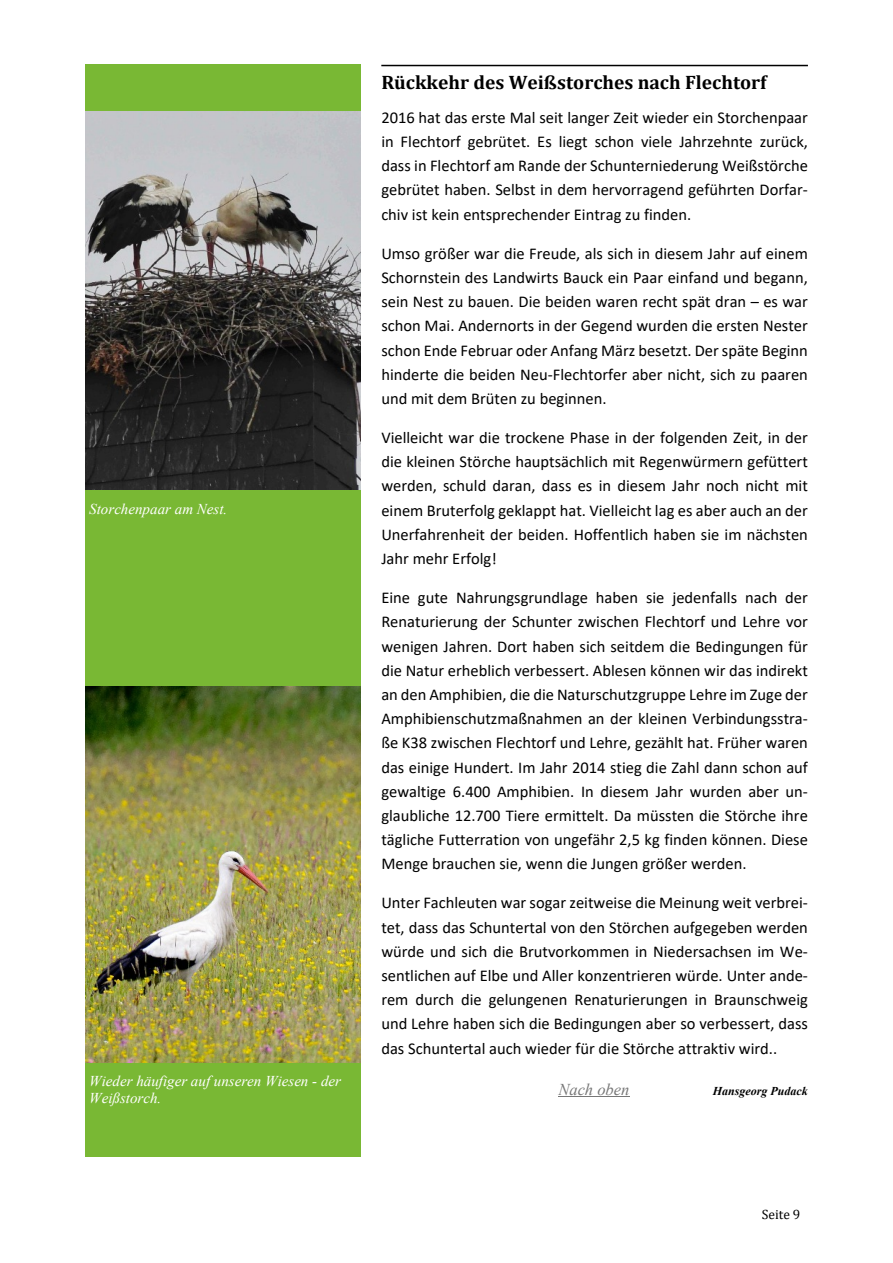
<style>
.page{position:relative;width:893px;height:1263px;background:#fff}
.page>*{position:absolute;margin:0;border:0;box-sizing:border-box;transform-origin:0 0}
.t1{font:700 19.5px "Cambria";color:#000}
.t2{font:16.5px/24.2px "Calibri";color:#000;text-align:justify}
.t3{font:italic 16.5px "Times New Roman";color:#777}
.t4{font:italic 15px/17.2px "Times New Roman";color:#fff}
.t5{font:13.5px "Cambria";color:#000}
.t6{font:italic 700 12px "Times New Roman";color:#000}
</style>
<div class="page">
<div style="left:85px;top:64px;width:275px;height:1093px;background:#79b834"></div>
<hr style="left:381px;top:65px;width:427px;height:1px;background:#000">
<hr style="left:558px;top:1096px;width:71px;height:1px;background:#777">
<img style="left:85px;top:111px;width:275px;height:379px">
<img style="left:85px;top:687px;width:275px;height:375px">
<p class="t4" style="left:89px;top:501px;width:140px">Storchenpaar am Nest.</p>
<p class="t4" style="left:89px;top:1073px;width:253px">Wieder häufiger auf unseren Wiesen - der<br>Weißstorch.</p>
<p class="t1" style="left:381px;top:74px;width:387px">Rückkehr des Weißstorches nach Flechtorf</p>
<p class="t2" style="left:381px;top:107px;width:428px">2016 hat das erste Mal seit langer Zeit wieder ein Storchenpaar in Flechtorf gebrütet. Es liegt schon viele Jahrzehnte zurück, dass in Flechtorf am Rande der Schunterniederung Weißstörche gebrütet haben. Selbst in dem hervorragend geführten Dorfar&shy;chiv ist kein entsprechender Eintrag zu finden.</p>
<p class="t2" style="left:381px;top:243px;width:428px">Umso größer war die Freude, als sich in diesem Jahr auf einem Schornstein des Landwirts Bauck ein Paar einfand und begann, sein Nest zu bauen. Die beiden waren recht spät dran – es war schon Mai. Andernorts in der Gegend wurden die ersten Nester schon Ende Februar oder Anfang März besetzt. Der späte Beginn hinderte die beiden Neu-Flechtorfer aber nicht, sich zu paaren und mit dem Brüten zu beginnen.</p>
<p class="t2" style="left:381px;top:427px;width:428px">Vielleicht war die trockene Phase in der folgenden Zeit, in der die kleinen Störche hauptsächlich mit Regenwürmern gefüttert werden, schuld daran, dass es in diesem Jahr noch nicht mit einem Bruterfolg geklappt hat. Vielleicht lag es aber auch an der Unerfahrenheit der beiden. Hoffentlich haben sie im nächsten Jahr mehr Erfolg!</p>
<p class="t2" style="left:381px;top:587px;width:428px">Eine gute Nahrungsgrundlage haben sie jedenfalls nach der Renaturierung der Schunter zwischen Flechtorf und Lehre vor wenigen Jahren. Dort haben sich seitdem die Bedingungen für die Natur erheblich verbessert. Ablesen können wir das indirekt an den Amphibien, die die Naturschutzgruppe Lehre im Zuge der Amphibienschutzmaßnahmen an der kleinen Verbindungsstra&shy;ße K38 zwischen Flechtorf und Lehre, gezählt hat. Früher waren das einige Hundert. Im Jahr 2014 stieg die Zahl dann schon auf gewaltige 6.400 Amphibien. In diesem Jahr wurden aber un&shy;glaubliche 12.700 Tiere ermittelt. Da müssten die Störche ihre tägliche Futterration von ungefähr 2,5 kg finden können. Diese Menge brauchen sie, wenn die Jungen größer werden.</p>
<p class="t2" style="left:381px;top:892px;width:428px">Unter Fachleuten war sogar zeitweise die Meinung weit verbrei&shy;tet, dass das Schuntertal von den Störchen aufgegeben werden würde und sich die Brutvorkommen in Niedersachsen im We&shy;sentlichen auf Elbe und Aller konzentrieren würde. Unter ande&shy;rem durch die gelungenen Renaturierungen in Braunschweig und Lehre haben sich die Bedingungen aber so verbessert, dass das Schuntertal auch wieder für die Störche attraktiv wird..</p>
<p class="t3" style="left:558px;top:1083px;width:73px">Nach oben</p>
<p class="t6" style="left:713px;top:1087px;width:97px">Hansgeorg Pudack</p>
<p class="t5" style="left:762px;top:1208px;width:40px">Seite 9</p>
</div>
